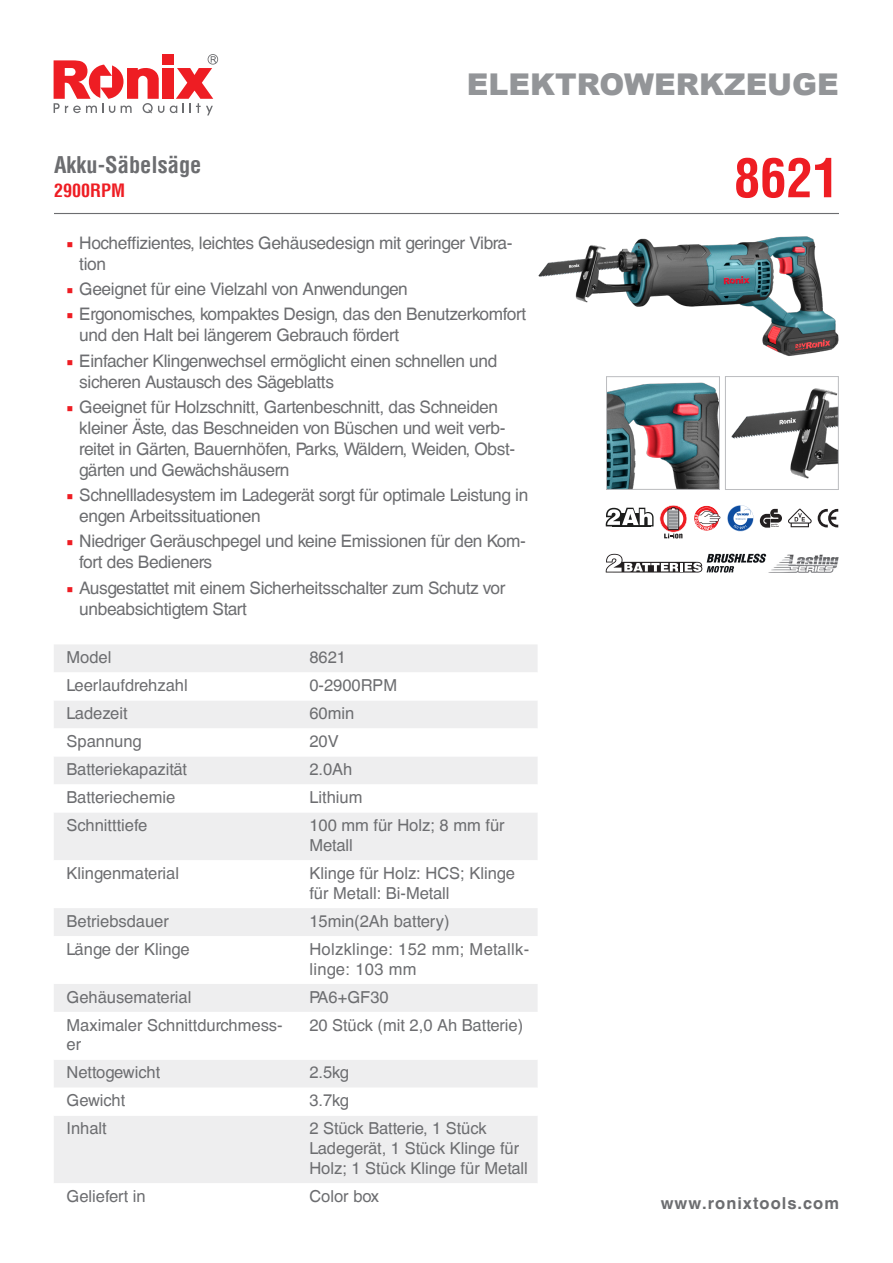
<style>
.page{position:relative;width:893px;height:1263px;background:#fff}
.page>*{position:absolute;margin:0;border:0;box-sizing:border-box;transform-origin:0 0}
.t1{font:700 condensed 52.5px "Helvetica LT";color:#ee1d23}
.t2{font:900 30px "Arial";color:#939598}
.t3{font:700 condensed 22.5px "Helvetica LT";color:#6c6d70}
.t4{font:700 condensed 18px "Helvetica LT";color:#ee1d23}
.t5{font:17.25px/21px "Helvetica CE";letter-spacing:-.02em;color:#6c6d70}
.t6{font:16.5px/19.8px "Helvetica CE";color:#6c6d70}
.t7{font:16.5px/19.8px "Helvetica CE";letter-spacing:.02em;color:#6c6d70}
.t8{font:700 16.5px "Helvetica CE";letter-spacing:.06em;color:#6c6d70}
.s1{font-family:"Minion Pro";color:#ee1d23}
</style>
<div class="page">
<svg style="left:170px;top:54px;width:48px;height:61px"></svg>
<div style="left:162px;top:68px;width:11px;height:31px;background:#ee1d23"></div>
<svg style="left:54px;top:60px;width:110px;height:53px"></svg>
<div style="left:162px;top:54px;width:11px;height:11px;background:#ee1d23"></div>
<div style="left:54px;top:645px;width:484px;height:27px;background:#eeeeef"></div>
<svg style="left:54px;top:701px;width:484px;height:482px;fill:#eeeeef"></svg>
<hr style="left:54px;top:213px;width:785px;height:1px;background:#6c6d70">
<img style="left:538px;top:236px;width:301px;height:120px">
<img style="left:608px;top:382px;width:110px;height:106px">
<div style="left:606px;top:376px;width:114px;height:114px;border:1px solid #bcbdc0"></div>
<img style="left:731px;top:388px;width:106px;height:91px">
<div style="left:725px;top:376px;width:114px;height:114px;border:1px solid #bcbdc0"></div>
<svg style="left:727px;top:505px;width:27px;height:27px"></svg>
<svg style="left:727px;top:505px;width:26px;height:26px"></svg>
<svg style="left:818px;top:509px;width:20px;height:18px"></svg>
<svg style="left:694px;top:505px;width:27px;height:26px"></svg>
<svg style="left:760px;top:509px;width:22px;height:19px"></svg>
<svg style="left:788px;top:509px;width:24px;height:18px"></svg>
<img style="left:766px;top:554px;width:73px;height:19px">
<svg style="left:606px;top:505px;width:81px;height:33px"></svg>
<svg style="left:606px;top:554px;width:160px;height:19px"></svg>
<p class="t3" style="left:54px;top:151px;width:149px">Akku-Säbelsäge</p>
<p class="t4" style="left:54px;top:179px;width:73px">2900RPM</p>
<h2 class="t2" style="left:467px;top:63px;width:374px">ELEKTROWERKZEUGE</h2>
<p class="t1" style="left:734px;top:145px;width:107px">8621</p>
<p class="t5" style="left:79px;top:232px;width:435px;text-indent:-13px"><span class="s1">■</span> Hocheffizientes, leichtes Gehäusedesign mit geringer Vibra&shy;tion</p>
<p class="t5" style="left:67px;top:279px;width:343px"><span class="s1">■</span> Geeignet für eine Vielzahl von Anwendungen</p>
<p class="t5" style="left:79px;top:304px;width:448px;text-indent:-13px"><span class="s1">■</span> Ergonomisches, kompaktes Design, das den Benutzerkomfort und den Halt bei längerem Gebrauch fördert</p>
<p class="t5" style="left:79px;top:350px;width:420px;text-indent:-13px"><span class="s1">■</span> Einfacher Klingenwechsel ermöglicht einen schnellen und sicheren Austausch des Sägeblatts</p>
<p class="t5" style="left:79px;top:396px;width:438px;text-indent:-13px"><span class="s1">■</span> Geeignet für Holzschnitt, Gartenbeschnitt, das Schneiden kleiner Äste, das Beschneiden von Büschen und weit verb&shy;reitet in Gärten, Bauernhöfen, Parks, Wäldern, Weiden, Obst&shy;gärten und Gewächshäusern</p>
<p class="t5" style="left:79px;top:485px;width:450px;text-indent:-13px"><span class="s1">■</span> Schnellladesystem im Ladegerät sorgt für optimale Leistung in engen Arbeitssituationen</p>
<p class="t5" style="left:79px;top:531px;width:448px;text-indent:-13px"><span class="s1">■</span> Niedriger Geräuschpegel und keine Emissionen für den Kom&shy;fort des Bedieners</p>
<p class="t5" style="left:79px;top:577px;width:428px;text-indent:-13px"><span class="s1">■</span> Ausgestattet mit einem Sicherheitsschalter zum Schutz vor unbeabsichtigtem Start</p>
<p class="t6" style="left:67px;top:647px;width:46px">Model</p>
<p class="t6" style="left:309px;top:647px;width:38px">8621</p>
<p class="t6" style="left:67px;top:675px;width:123px">Leerlaufdrehzahl</p>
<p class="t6" style="left:309px;top:675px;width:90px">0-2900RPM</p>
<p class="t6" style="left:67px;top:703px;width:63px">Ladezeit</p>
<p class="t6" style="left:309px;top:703px;width:46px">60min</p>
<p class="t6" style="left:67px;top:731px;width:77px">Spannung</p>
<p class="t6" style="left:309px;top:731px;width:31px">20V</p>
<p class="t6" style="left:67px;top:759px;width:122px">Batteriekapazität</p>
<p class="t6" style="left:309px;top:759px;width:45px">2.0Ah</p>
<p class="t6" style="left:67px;top:787px;width:110px">Batteriechemie</p>
<p class="t6" style="left:309px;top:787px;width:55px">Lithium</p>
<p class="t6" style="left:67px;top:815px;width:82px">Schnitttiefe</p>
<p class="t6" style="left:309px;top:815px;width:197px">100 mm für Holz; 8 mm für<br>Metall</p>
<p class="t6" style="left:67px;top:863px;width:114px">Klingenmaterial</p>
<p class="t6" style="left:309px;top:863px;width:207px">Klinge für Holz: HCS; Klinge für Metall: Bi-Metall</p>
<p class="t6" style="left:67px;top:911px;width:104px">Betriebsdauer</p>
<p class="t6" style="left:309px;top:911px;width:142px">15min(2Ah battery)</p>
<p class="t6" style="left:67px;top:939px;width:124px">Länge der Klinge</p>
<p class="t7" style="left:309px;top:939px;width:221px">Holzklinge: 152 mm; Metallk&shy;linge: 103 mm</p>
<p class="t6" style="left:67px;top:987px;width:126px">Gehäusematerial</p>
<p class="t6" style="left:309px;top:987px;width:81px">PA6+GF30</p>
<p class="t6" style="left:67px;top:1015px;width:218px">Maximaler Schnittdurchmess&shy;er</p>
<p class="t6" style="left:309px;top:1015px;width:215px">20 Stück (mit 2,0 Ah Batterie)</p>
<p class="t6" style="left:67px;top:1063px;width:95px">Nettogewicht</p>
<p class="t6" style="left:309px;top:1063px;width:41px">2.5kg</p>
<p class="t6" style="left:67px;top:1091px;width:60px">Gewicht</p>
<p class="t6" style="left:309px;top:1091px;width:41px">3.7kg</p>
<p class="t6" style="left:67px;top:1119px;width:42px">Inhalt</p>
<p class="t6" style="left:309px;top:1119px;width:220px">2 Stück Batterie, 1 Stück<br>Ladegerät, 1 Stück Klinge für<br>Holz; 1 Stück Klinge für Metall</p>
<p class="t6" style="left:67px;top:1186px;width:81px">Geliefert in</p>
<p class="t6" style="left:309px;top:1186px;width:71px">Color box</p>
<p class="t8" style="left:661px;top:1193px;width:180px">www.ronixtools.com</p>
</div>
